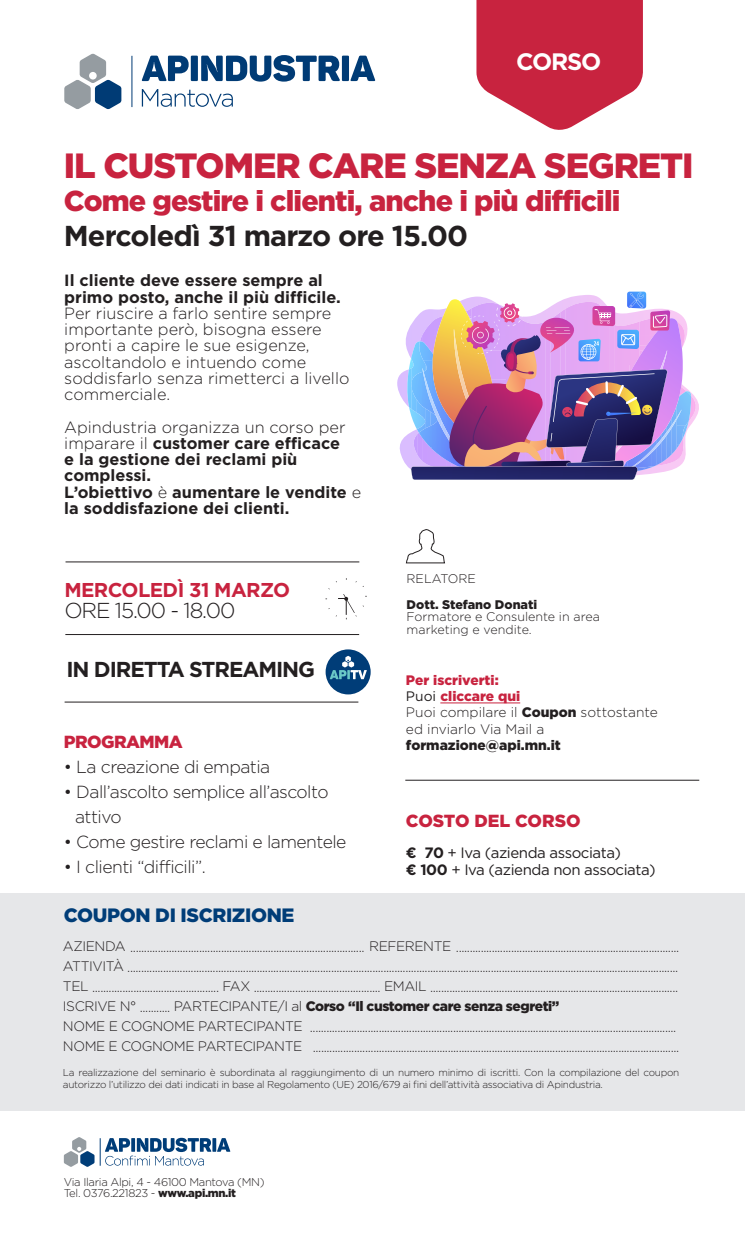
<style>
.page{position:relative;width:745px;height:1241px;background:#fff}
.page>*{position:absolute;margin:0;border:0;box-sizing:border-box;transform-origin:0 0}
.t1{font:900 35px "Gotham";letter-spacing:-.03em;color:#c8233f}
.t2{font:900 28.75px "Gotham";letter-spacing:-.03em;color:#c8233f}
.t3{font:700 28.75px "Gotham";letter-spacing:-.03em;color:#231f20}
.t4{font:700 23.75px "Gotham HTF";letter-spacing:-.05em;color:#fff}
.t5{font:700 21.62px "Gotham";letter-spacing:-.05em;color:#231f20}
.t6{font:300 21.62px "Gotham";letter-spacing:-.05em;color:#231f20}
.t7{font:700 20px "Gotham";letter-spacing:-.03em;color:#c8233f}
.t8{font:900 19.38px "Gotham";letter-spacing:-.02em;color:#003d78}
.t9{font:300 17.5px/25px "Gotham";letter-spacing:-.03em;color:#231f20}
.t10{font:900 17.5px "Gotham";letter-spacing:-.005em;color:#c8233f}
.t11{font:900 17.5px "Gotham";letter-spacing:-.025em;color:#c8233f}
.t12{font:700 16.25px/16.2px "Gotham";color:#231f20}
.t13{font:300 16.25px/16.2px "Gotham";color:#231f20}
.t14{font:15px "Gotham";letter-spacing:-.03em;color:#231f20}
.t15{font:300 13.75px/20px "Gotham";letter-spacing:-.03em;color:#231f20}
.t16{font:900 13.75px/16.2px "Gotham";color:#231f20}
.t17{font:300 13.75px "Gotham";color:#231f20}
.t18{font:900 13.75px "Gotham";color:#c8233f}
.t19{font:300 12.5px/12.5px "Gotham";color:#231f20}
.t20{font:900 12.5px "Gotham";color:#231f20}
.t21{font:300 11.25px "Gotham";letter-spacing:-.03em;color:#231f20}
.t22{font:300 10px/12.5px "Gotham";letter-spacing:-.03em;color:#231f20}
.s1{font-weight:300}
.s2{font-weight:400;color:#231f20}
.s3{font-weight:900}
.s4{font-weight:700}
</style>
<div class="page">
<svg style="left:476px;top:0;width:166px;height:130px"></svg>
<hr style="left:405px;top:779px;width:293px;height:1px;background:#231f20">
<div style="left:0;top:893px;width:744px;height:217px;background:#e6e7e9"></div>
<hr style="left:440px;top:702px;width:80px;height:1px;background:#c8233f">
<svg style="left:406px;top:529px;width:39px;height:34px"></svg>
<hr style="left:131px;top:56px;width:1px;height:51px;background:#003b75">
<svg style="left:141px;top:55px;width:234px;height:27px"></svg>
<svg style="left:64px;top:54px;width:57px;height:55px"></svg>
<svg style="left:142px;top:89px;width:91px;height:18px"></svg>
<svg style="left:100px;top:1137px;width:130px;height:28px"></svg>
<svg style="left:64px;top:1137px;width:30px;height:29px"></svg>
<hr style="left:65px;top:634px;width:294px;height:1px;background:#231f20">
<hr style="left:65px;top:701px;width:293px;height:1px;background:#231f20">
<hr style="left:65px;top:561px;width:294px;height:1px;background:#231f20">
<svg style="left:335px;top:594px;width:21px;height:25px"></svg>
<div style="left:325px;top:649px;width:45px;height:45px;background:#003d78;border-radius:50%"></div>
<svg style="left:329px;top:655px;width:37px;height:24px"></svg>
<svg style="left:397px;top:331px;width:302px;height:136px"></svg>
<img style="left:690px;top:395px;width:3px;height:26px">
<img style="left:693px;top:399px;width:3px;height:15px">
<img style="left:406px;top:368px;width:2px;height:41px">
<img style="left:408px;top:291px;width:282px;height:189px">
<p class="t4" style="left:516px;top:48px;width:87px">CORSO</p>
<p class="t1" style="left:64px;top:145px;width:631px">IL CUSTOMER CARE SENZA SEGRETI</p>
<p class="t2" style="left:64px;top:184px;width:557px">Come gestire i clienti, anche i più difficili</p>
<p class="t3" style="left:64px;top:216px;width:405px">Mercoledì 31 marzo ore 15.00</p>
<p class="t12" style="left:64px;top:272px;width:278px">Il cliente deve essere sempre al primo posto, anche il più difficile.</p>
<p class="t13" style="left:64px;top:304px;width:286px">Per riuscire a farlo sentire sempre importante però, bisogna essere pronti a capire le sue esigenze, ascoltandolo e intuendo come soddisfarlo senza rimetterci a livello commerciale.</p>
<p class="t12" style="left:64px;top:418px;width:282px"><span class="s1">Apindustria organizza un corso per imparare il</span> customer care efficace e la gestione dei reclami più complessi.</p>
<p class="t12" style="left:64px;top:483px;width:298px">L’obiettivo <span class="s1">è</span> aumentare le vendite <span class="s1">e </span>la soddisfazione dei clienti.</p>
<p class="t7" style="left:64px;top:577px;width:227px">MERCOLEDÌ 31 MARZO</p>
<p class="t6" style="left:64px;top:596px;width:172px">ORE 15.00 - 18.00</p>
<p class="t5" style="left:66px;top:654px;width:250px">IN DIRETTA STREAMING</p>
<p class="t11" style="left:64px;top:731px;width:120px">PROGRAMMA</p>
<p class="t9" style="left:64px;top:754px;width:208px">• La creazione di empatia</p>
<p class="t9" style="left:75px;top:779px;width:255px;text-indent:-11px">• Dall’ascolto semplice all’ascolto attivo</p>
<p class="t9" style="left:64px;top:829px;width:284px">• Come gestire reclami e lamentele</p>
<p class="t9" style="left:64px;top:854px;width:143px">• I clienti “difficili”.</p>
<p class="t8" style="left:64px;top:903px;width:232px">COUPON DI ISCRIZIONE</p>
<p class="t19" style="left:406px;top:572px;width:71px">RELATORE</p>
<p class="t20" style="left:406px;top:596px;width:132px">Dott. Stefano Donati</p>
<p class="t19" style="left:406px;top:610px;width:195px">Formatore e Consulente in area marketing e vendite.</p>
<p class="t18" style="left:405px;top:672px;width:94px">Per iscriverti:</p>
<p class="t18" style="left:405px;top:688px;width:116px"><span class="s2">Puoi</span> cliccare qui</p>
<p class="t17" style="left:405px;top:703px;width:253px">Puoi compilare il <span class="s3">Coupon</span> sottostante</p>
<p class="t16" style="left:405px;top:720px;width:156px"><span class="s1">ed inviarlo Via Mail a </span>formazione@api.mn.it</p>
<p class="t10" style="left:405px;top:810px;width:176px">COSTO DEL CORSO</p>
<p class="t14" style="left:405px;top:842px;width:216px"><span class="s4">€ 70</span> + Iva (azienda associata)</p>
<p class="t14" style="left:405px;top:860px;width:251px"><span class="s4">€ 100</span> + Iva (azienda non associata)</p>
<p class="t15" style="left:63px;top:936px;width:617px">AZIENDA ..................................................................................... REFERENTE .................................................................................<br>ATTIVITÀ ........................................................................................................................................................................................................</p>
<p class="t15" style="left:63px;top:976px;width:616px">TEL .............................................. FAX .............................................. EMAIL ..........................................................................................</p>
<p class="t15" style="left:63px;top:995px;width:497px">ISCRIVE N° ........... PARTECIPANTE/I al <span class="s3">Corso “Il customer care senza segreti”</span></p>
<p class="t15" style="left:63px;top:1016px;width:614px">NOME E COGNOME PARTECIPANTE .....................................................................................................................................</p>
<p class="t15" style="left:63px;top:1036px;width:617px">NOME E COGNOME PARTECIPANTE .....................................................................................................................................</p>
<p class="t22" style="left:63px;top:1065px;width:617px">La realizzazione del seminario è subordinata al raggiungimento di un numero minimo di iscritti. Con la compilazione del coupon autorizzo l’utilizzo dei dati indicati in base al Regolamento (UE) 2016/679 ai fini dell’attività associativa di Apindustria.</p>
<p class="t21" style="left:64px;top:1174px;width:202px">Via Ilaria Alpi, 4 - 46100 Mantova (MN)</p>
<p class="t21" style="left:64px;top:1185px;width:173px">Tel. 0376.221823 - <span class="s3">www.api.mn.it</span></p>
</div>
